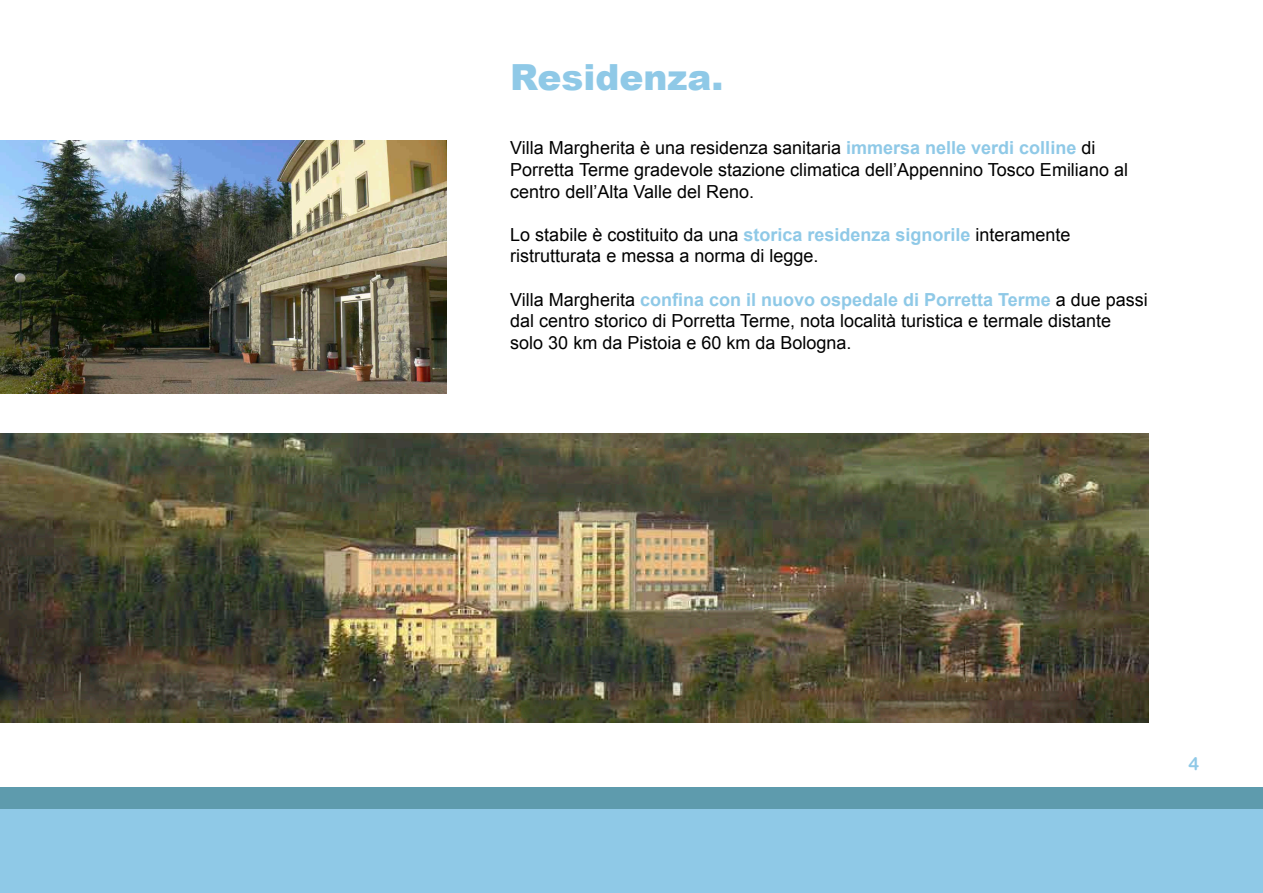
<style>
.page{position:relative;width:1263px;height:893px;background:#fff}
.page>*{position:absolute;margin:0;border:0;box-sizing:border-box;transform-origin:0 0}
.Heading_1{font:900 36px "Arial";color:#8fc9e7}
.t1{font:18px/21.6px "Arial";color:#000}
.t2{font:18px "Arial Rounded MT Bold";color:#8fc9e7}
.s1{font-weight:700;color:#8fc9e7}
</style>
<div class="page">
<div style="left:0;top:809px;width:1263px;height:84px;background:#8fc9e7"></div>
<div style="left:0;top:788px;width:1263px;height:21px;background:#5e9bad"></div>
<img style="left:0;top:140px;width:446px;height:253px">
<img style="left:0;top:433px;width:1148px;height:290px">
<p class="Heading_1" style="left:510px;top:51px;width:215px">Residenza.</p>
<p class="t1" style="left:510px;top:137px;width:619px">Villa Margherita è una residenza sanitaria <span class="s1">immersa nelle verdi colline</span> di<br>Porretta Terme gradevole stazione climatica dell’Appennino Tosco Emiliano al centro dell’Alta Valle del Reno.</p>
<p class="t1" style="left:510px;top:224px;width:562px">Lo stabile è costituito da una <span class="s1">storica residenza signorile</span> interamente ristrutturata e messa a norma di legge.</p>
<p class="t1" style="left:510px;top:289px;width:639px">Villa Margherita <span class="s1">confina con il nuovo ospedale di Porretta Terme</span> a due passi dal centro storico di Porretta Terme, nota località turistica e termale distante solo 30 km da Pistoia e 60 km da Bologna.</p>
<p class="t2" style="left:1188px;top:753px;width:12px">4</p>
</div>
